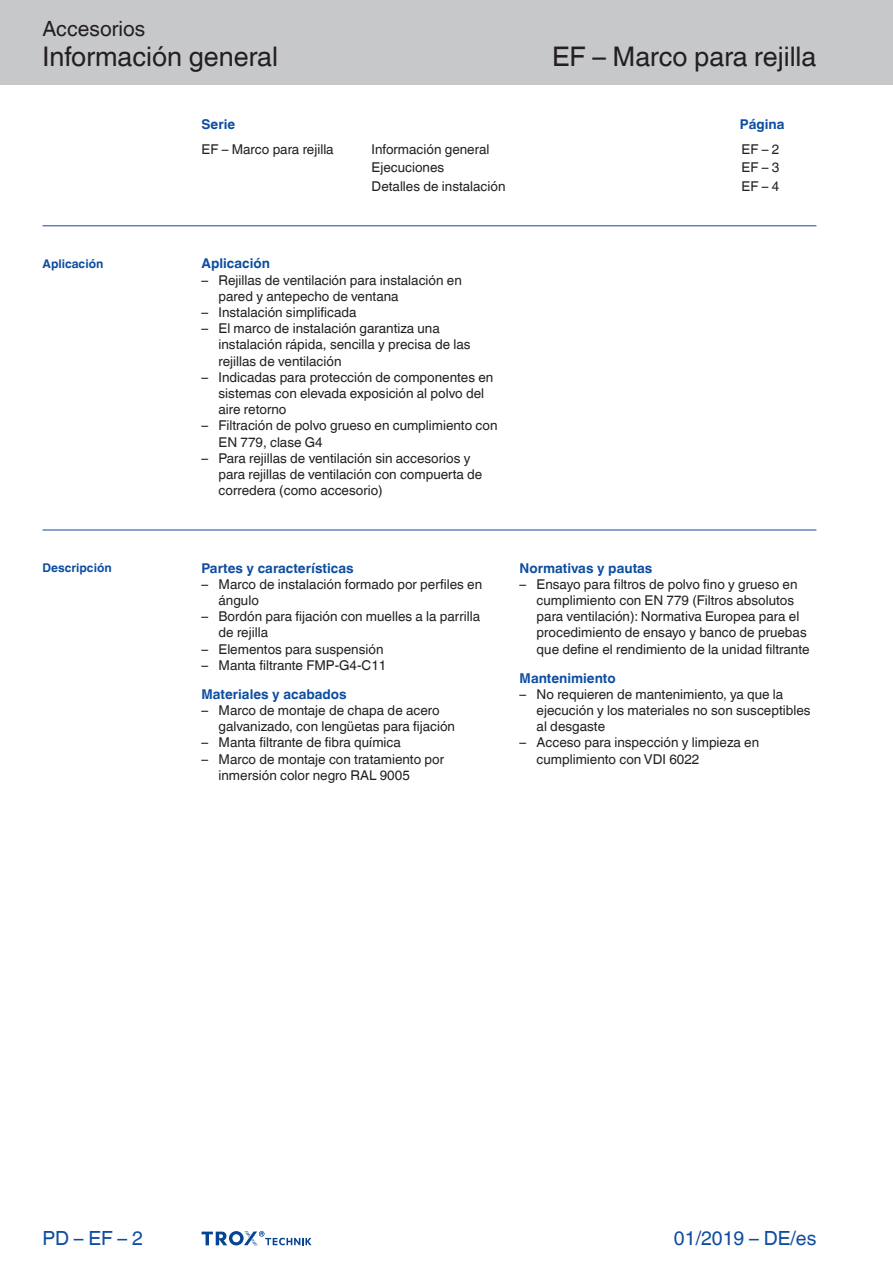
<style>
.page{position:relative;width:893px;height:1263px;background:#fff}
.page>*{position:absolute;margin:0;border:0;box-sizing:border-box;transform-origin:0 0}
.Navigation_3{font:27px "TROX Helvetica";color:#231f20}
.Navigation_2{font:27px "TROX Helvetica";color:#231f20}
.Navigation_1{font:21px "TROX Helvetica";color:#231f20}
.date{font:19.5px "TROX Helvetica";color:#0d4da1}
.pagina_li-re{font:19.5px "TROX Helvetica";color:#0d4da1}
.descr_txt_section_li{font:13.5px/16.2px "TROX Helvetica";color:#231f20}
.Standard_oben_links{font:13.5px "TROX Helvetica";color:#231f20}
.descr_txt_section_ti{font:700 13.5px "TROX Helvetica";color:#0d4da1}
.Standard_oben_links-2{font:700 13.5px "TROX Helvetica";color:#0d4da1}
.marg_title_blue{font:700 12px "TROX Helvetica";color:#0d4da1}
</style>
<div class="page">
<div style="left:0;top:0;width:893px;height:85px;background:#c7c8ca"></div>
<hr style="left:43px;top:225px;width:773px;height:1px;background:#0d4da1">
<hr style="left:43px;top:530px;width:773px;height:1px;background:#0d4da1">
<svg style="left:202px;top:1231px;width:110px;height:15px"></svg>
<p class="Navigation_1" style="left:43px;top:17px;width:104px">Accesorios</p>
<p class="Navigation_2" style="left:43px;top:41px;width:237px">Información general</p>
<p class="Navigation_3" style="left:552px;top:41px;width:266px">EF – Marco para rejilla</p>
<p class="marg_title_blue" style="left:43px;top:257px;width:62px">Aplicación</p>
<p class="marg_title_blue" style="left:43px;top:561px;width:71px">Descripción</p>
<p class="Standard_oben_links-2" style="left:740px;top:116px;width:46px">Página</p>
<p class="Standard_oben_links-2" style="left:202px;top:116px;width:35px">Serie</p>
<p class="Standard_oben_links" style="left:202px;top:142px;width:134px">EF – Marco para rejilla</p>
<p class="Standard_oben_links" style="left:372px;top:142px;width:119px">Información general</p>
<p class="Standard_oben_links" style="left:742px;top:142px;width:39px">EF – 2</p>
<p class="Standard_oben_links" style="left:372px;top:160px;width:74px">Ejecuciones</p>
<p class="Standard_oben_links" style="left:742px;top:160px;width:39px">EF – 3</p>
<p class="Standard_oben_links" style="left:372px;top:178px;width:135px">Detalles de instalación</p>
<p class="Standard_oben_links" style="left:742px;top:178px;width:39px">EF – 4</p>
<p class="descr_txt_section_ti" style="left:202px;top:256px;width:70px">Aplicación</p>
<p class="descr_txt_section_li" style="left:219px;top:272px;width:245px;text-indent:-17px">– Rejillas de ventilación para instalación en pared y antepecho de ventana</p>
<p class="descr_txt_section_li" style="left:202px;top:304px;width:157px">– Instalación simplificada</p>
<p class="descr_txt_section_li" style="left:219px;top:320px;width:254px;text-indent:-17px">– El marco de instalación garantiza una instalación rápida, sencilla y precisa de las rejillas de ventilación</p>
<p class="descr_txt_section_li" style="left:219px;top:369px;width:276px;text-indent:-17px">– Indicadas para protección de componentes en sistemas con elevada exposición al polvo del aire retorno</p>
<p class="descr_txt_section_li" style="left:219px;top:418px;width:280px;text-indent:-17px">– Filtración de polvo grueso en cumplimiento con<br>EN 779, clase G4</p>
<p class="descr_txt_section_li" style="left:219px;top:450px;width:265px;text-indent:-17px">– Para rejillas de ventilación sin accesorios y para rejillas de ventilación con compuerta de corredera (como accesorio)</p>
<p class="descr_txt_section_ti" style="left:202px;top:560px;width:154px">Partes y características</p>
<p class="descr_txt_section_li" style="left:219px;top:576px;width:265px;text-indent:-17px">– Marco de instalación formado por perfiles en ángulo</p>
<p class="descr_txt_section_li" style="left:219px;top:608px;width:263px;text-indent:-17px">– Bordón para fijación con muelles a la parrilla de rejilla</p>
<p class="descr_txt_section_li" style="left:202px;top:641px;width:183px">– Elementos para suspensión</p>
<p class="descr_txt_section_li" style="left:202px;top:657px;width:186px">– Manta filtrante FMP-G4-C11</p>
<p class="descr_txt_section_ti" style="left:202px;top:686px;width:147px">Materiales y acabados</p>
<p class="descr_txt_section_li" style="left:219px;top:702px;width:238px;text-indent:-17px">– Marco de montaje de chapa de acero galvanizado, con lengüetas para fijación</p>
<p class="descr_txt_section_li" style="left:202px;top:735px;width:201px">– Manta filtrante de fibra química</p>
<p class="descr_txt_section_li" style="left:219px;top:751px;width:227px;text-indent:-17px">– Marco de montaje con tratamiento por inmersión color negro RAL 9005</p>
<p class="descr_txt_section_ti" style="left:520px;top:560px;width:134px">Normativas y pautas</p>
<p class="descr_txt_section_li" style="left:537px;top:576px;width:274px;text-indent:-17px">– Ensayo para filtros de polvo fino y grueso en cumplimiento con EN 779 (Filtros absolutos para ventilación): Normativa Europea para el procedimiento de ensayo y banco de pruebas que define el rendimiento de la unidad filtrante</p>
<p class="descr_txt_section_ti" style="left:520px;top:670px;width:98px">Mantenimiento</p>
<p class="descr_txt_section_li" style="left:537px;top:686px;width:275px;text-indent:-17px">– No requieren de mantenimiento, ya que la ejecución y los materiales no son susceptibles al desgaste</p>
<p class="descr_txt_section_li" style="left:537px;top:735px;width:224px;text-indent:-17px">– Acceso para inspección y limpieza en cumplimiento con VDI 6022</p>
<p class="pagina_li-re" style="left:43px;top:1227px;width:102px">PD – EF – 2</p>
<p class="date" style="left:674px;top:1227px;width:144px">01/2019 – DE/es</p>
</div>
